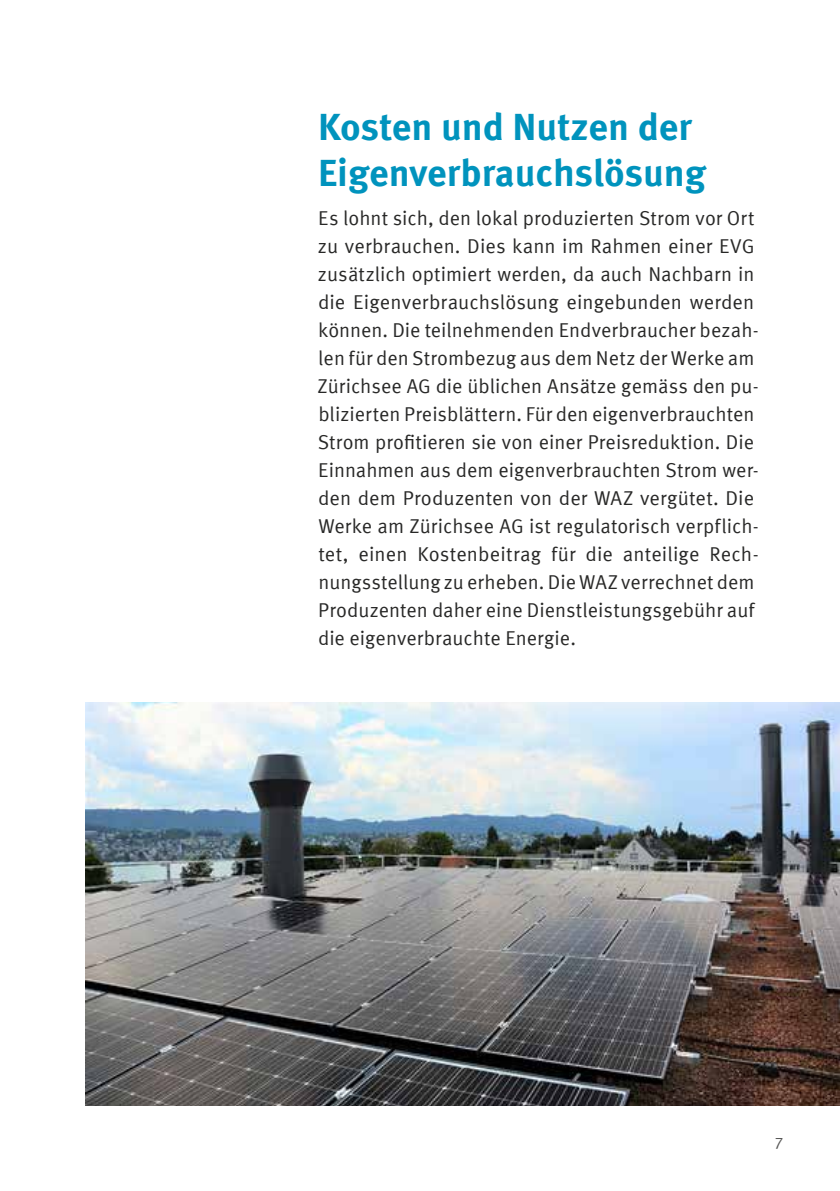
<style>
.page{position:relative;width:840px;height:1191px;background:#fff}
.page>*{position:absolute;margin:0;border:0;box-sizing:border-box;transform-origin:0 0}
.t1{font:700 38px/46px "Meta Pro";color:#0093bd}
.t2{font:20px/28px "Meta Pro";color:#282827}
.t3{font:16px "Meta Pro";color:#575756}
</style>
<div class="page">
<img style="left:85px;top:702px;width:754px;height:404px">
<h1 class="t1" style="left:318px;top:101px;width:389px">Kosten und Nutzen der<br>Eigenverbrauchslösung</h1>
<p class="t2" style="left:317px;top:203px;width:442px">Es lohnt sich, den lokal produzierten Strom vor Ort zu verbrauchen. Dies kann im Rahmen einer EVG zusätzlich optimiert werden, da auch Nachbarn in die Eigenverbrauchslösung eingebunden werden können. Die teilnehmenden Endverbraucher bezah&shy;len für den Strombezug aus dem Netz der Werke am Zürichsee AG die üblichen Ansätze gemäss den pu&shy;blizierten Preisblättern. Für den eigenverbrauchten Strom profitieren sie von einer Preisreduktion. Die Einnahmen aus dem eigenverbrauchten Strom wer&shy;den dem Produzenten von der WAZ vergütet. Die Werke am Zürichsee AG ist regulatorisch verpflich&shy;tet, einen Kostenbeitrag für die anteilige Rech&shy;nungsstellung zu erheben. Die WAZ verrechnet dem Produzenten daher eine Dienstleistungsgebühr auf die eigenverbrauchte Energie.</p>
<p class="t3" style="left:774px;top:1128px;width:10px">7</p>
</div>
